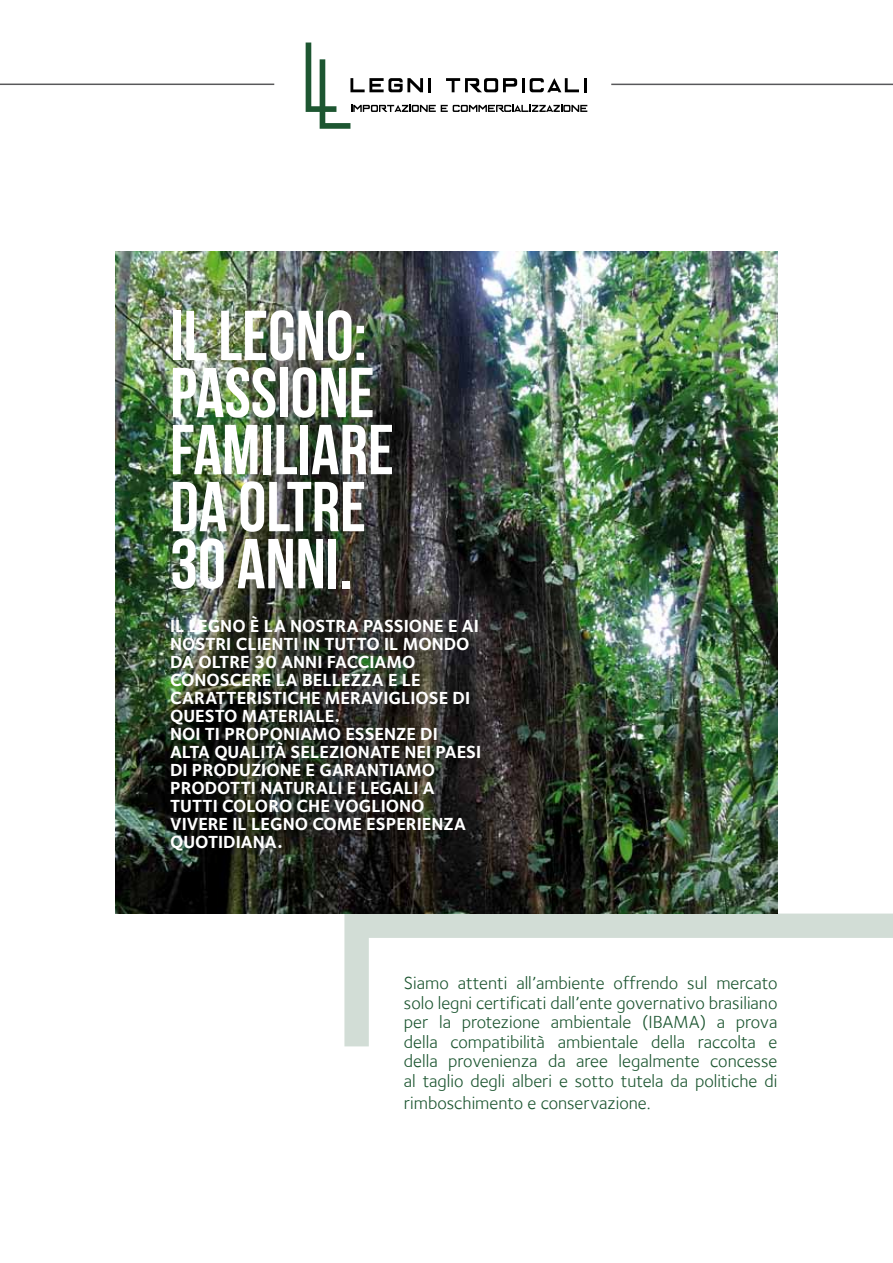
<style>
.page{position:relative;width:893px;height:1263px;background:#fff}
.page>*{position:absolute;margin:0;border:0;box-sizing:border-box;transform-origin:0 0}
.t1{font:70.5px/57px "Bebas Neue";color:#fff}
.t2{font:700 18px/18px "Foundry Sterling";color:#fff}
.t3{font:18px/19.5px "Foundry Sterling";color:#1d5631;text-align:justify}
</style>
<div class="page">
<svg style="left:306px;top:43px;width:281px;height:86px"></svg>
<hr style="left:0;top:84px;width:274px;height:1px;background:#58585a">
<hr style="left:611px;top:84px;width:282px;height:1px;background:#58585a">
<svg style="left:344px;top:913px;width:549px;height:133px"></svg>
<img style="left:116px;top:252px;width:661px;height:661px">
<h1 class="t1" style="left:170px;top:306px;width:225px">IL LEGNO:<br>PASSIONE<br>FAMILIARE<br>DA OLTRE<br>30 ANNI.</h1>
<p class="t2" style="left:170px;top:616px;width:313px">IL LEGNO È LA NOSTRA PASSIONE E AI<br>NOSTRI CLIENTI IN TUTTO IL MONDO<br>DA OLTRE 30 ANNI FACCIAMO<br>CONOSCERE LA BELLEZZA E LE<br>CARATTERISTICHE MERAVIGLIOSE DI<br>QUESTO MATERIALE.<br>NOI TI PROPONIAMO ESSENZE DI<br>ALTA QUALITÀ SELEZIONATE NEI PAESI<br>DI PRODUZIONE E GARANTIAMO<br>PRODOTTI NATURALI E LEGALI A<br>TUTTI COLORO CHE VOGLIONO<br>VIVERE IL LEGNO COME ESPERIENZA<br>QUOTIDIANA.</p>
<p class="t3" style="left:404px;top:973px;width:375px">Siamo attenti all’ambiente offrendo sul mercato solo legni certificati dall’ente governativo brasiliano per la protezione ambientale (IBAMA) a prova della compatibilità ambientale della raccolta e della provenienza da aree legalmente concesse al taglio degli alberi e sotto tutela da politiche di</p>
<p class="t3" style="left:404px;top:1092px;width:248px">rimboschimento e conservazione.</p>
</div>
